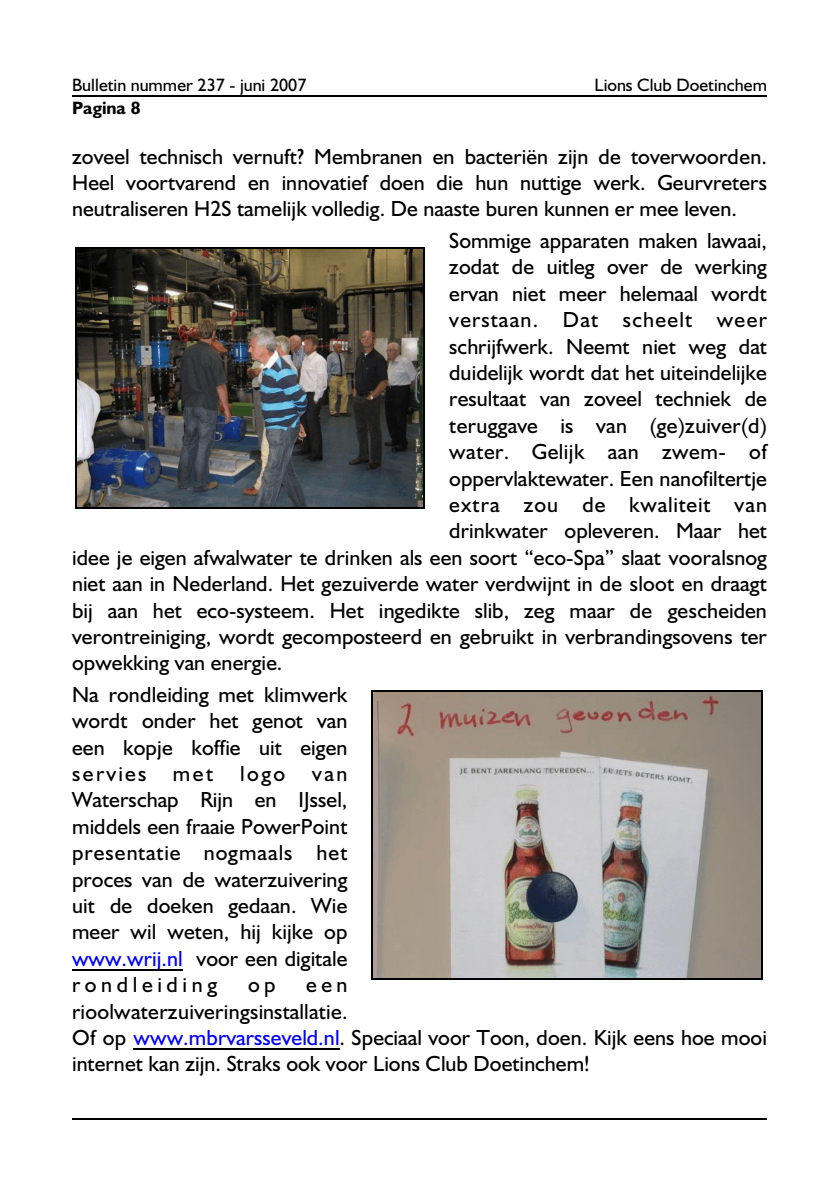
<style>
.page{position:relative;width:840px;height:1192px;background:#fff}
.page>*{position:absolute;margin:0;border:0;box-sizing:border-box;transform-origin:0 0}
.t1{font:22px/26.4px "Humanst 521 BT";letter-spacing:.005em;color:#000;text-align:justify}
.t2{font:22px "Humanst 521 BT";letter-spacing:.06em;color:#000}
.t3{font:22px "Humanst 521 BT";letter-spacing:.025em;color:#000}
.t4{font:22px "Humanst 521 BT";letter-spacing:.05em;color:#000}
.t5{font:18px "Humanst 521 BT";letter-spacing:.005em;color:#000}
.t6{font:700 18px "Humanst 521 BT";letter-spacing:.005em;color:#000}
.s1{color:#00f}
</style>
<div class="page">
<hr style="left:72px;top:95px;width:695px;height:2px;background:#000">
<hr style="left:72px;top:1118px;width:695px;height:2px;background:#000">
<hr style="left:72px;top:969px;width:111px;height:1px;background:#000">
<hr style="left:133px;top:1048px;width:207px;height:2px;background:#000">
<img style="left:77px;top:249px;width:346px;height:258px">
<hr style="left:75px;top:247px;width:2px;height:262px;background:#000">
<hr style="left:423px;top:247px;width:2px;height:262px;background:#000">
<hr style="left:75px;top:247px;width:350px;height:2px;background:#000">
<hr style="left:75px;top:507px;width:350px;height:2px;background:#000">
<img style="left:373px;top:691px;width:388px;height:287px">
<hr style="left:372px;top:690px;width:1px;height:289px;background:#000">
<hr style="left:761px;top:690px;width:2px;height:289px;background:#000">
<hr style="left:372px;top:690px;width:391px;height:1px;background:#000">
<hr style="left:372px;top:978px;width:391px;height:1px;background:#000">
<p class="t5" style="left:72px;top:77px;width:236px">Bulletin nummer 237 - juni 2007</p>
<p class="t5" style="left:594px;top:77px;width:174px">Lions Club Doetinchem</p>
<p class="t6" style="left:72px;top:100px;width:70px">Pagina 8</p>
<p class="t1" style="left:72px;top:145px;width:697px">zoveel technisch vernuft? Membranen en bacteriën zijn de toverwoorden.<br>Heel voortvarend en innovatief doen die hun nuttige werk. Geurvreters neutraliseren H2S tamelijk volledig. De naaste buren kunnen er mee leven.</p>
<p class="t1" style="left:449px;top:229px;width:319px">Sommige apparaten maken lawaai,</p>
<p class="t1" style="left:449px;top:256px;width:319px">zodat de uitleg over de werking</p>
<p class="t1" style="left:449px;top:282px;width:319px">ervan niet meer helemaal wordt</p>
<p class="t2" style="left:449px;top:311px;width:319px">verstaan. Dat scheelt weer</p>
<p class="t1" style="left:449px;top:335px;width:319px">schrijfwerk. Neemt niet weg dat</p>
<p class="t1" style="left:449px;top:361px;width:319px">duidelijk wordt dat het uiteindelijke</p>
<p class="t1" style="left:449px;top:388px;width:319px">resultaat van zoveel techniek de</p>
<p class="t1" style="left:449px;top:414px;width:319px">teruggave is van (ge)zuiver(d)</p>
<p class="t3" style="left:449px;top:443px;width:319px">water. Gelijk aan zwem- of</p>
<p class="t1" style="left:449px;top:467px;width:319px">oppervlaktewater. Een nanofiltertje</p>
<p class="t4" style="left:449px;top:495px;width:319px">extra zou de kwaliteit van</p>
<p class="t1" style="left:449px;top:520px;width:319px">drinkwater opleveren. Maar het</p>
<p class="t1" style="left:72px;top:546px;width:697px">idee je eigen afwalwater te drinken als een soort “eco-Spa” slaat vooralsnog</p>
<p class="t1" style="left:72px;top:572px;width:696px">niet aan in Nederland. Het gezuiverde water verdwijnt in de sloot en draagt</p>
<p class="t1" style="left:72px;top:599px;width:696px">bij aan het eco-systeem. Het ingedikte slib, zeg maar de gescheiden</p>
<p class="t1" style="left:72px;top:625px;width:696px">verontreiniging, wordt gecomposteerd en gebruikt in verbrandingsovens ter</p>
<p class="t1" style="left:72px;top:651px;width:212px">opwekking van energie.</p>
<p class="t1" style="left:72px;top:683px;width:277px">Na rondleiding met klimwerk wordt onder het genot van een kopje koffie uit eigen servies met logo van Waterschap Rijn en IJssel, middels een fraaie PowerPoint presentatie nogmaals het proces van de waterzuivering uit de doeken gedaan. Wie meer wil weten, hij kijke op <span class="s1">www.wrij.nl</span> voor een digitale rondleiding</p>
<p class="t1" style="left:248px;top:973px;width:29px">op</p>
<p class="t1" style="left:72px;top:973px;width:697px;text-align:left;text-indent:234px">een<br>rioolwaterzuiveringsinstallatie.<br>Of op <span class="s1">www.mbrvarsseveld.nl</span>. Speciaal voor Toon, doen. Kijk eens hoe mooi internet kan zijn. Straks ook voor Lions Club Doetinchem!</p>
</div>
